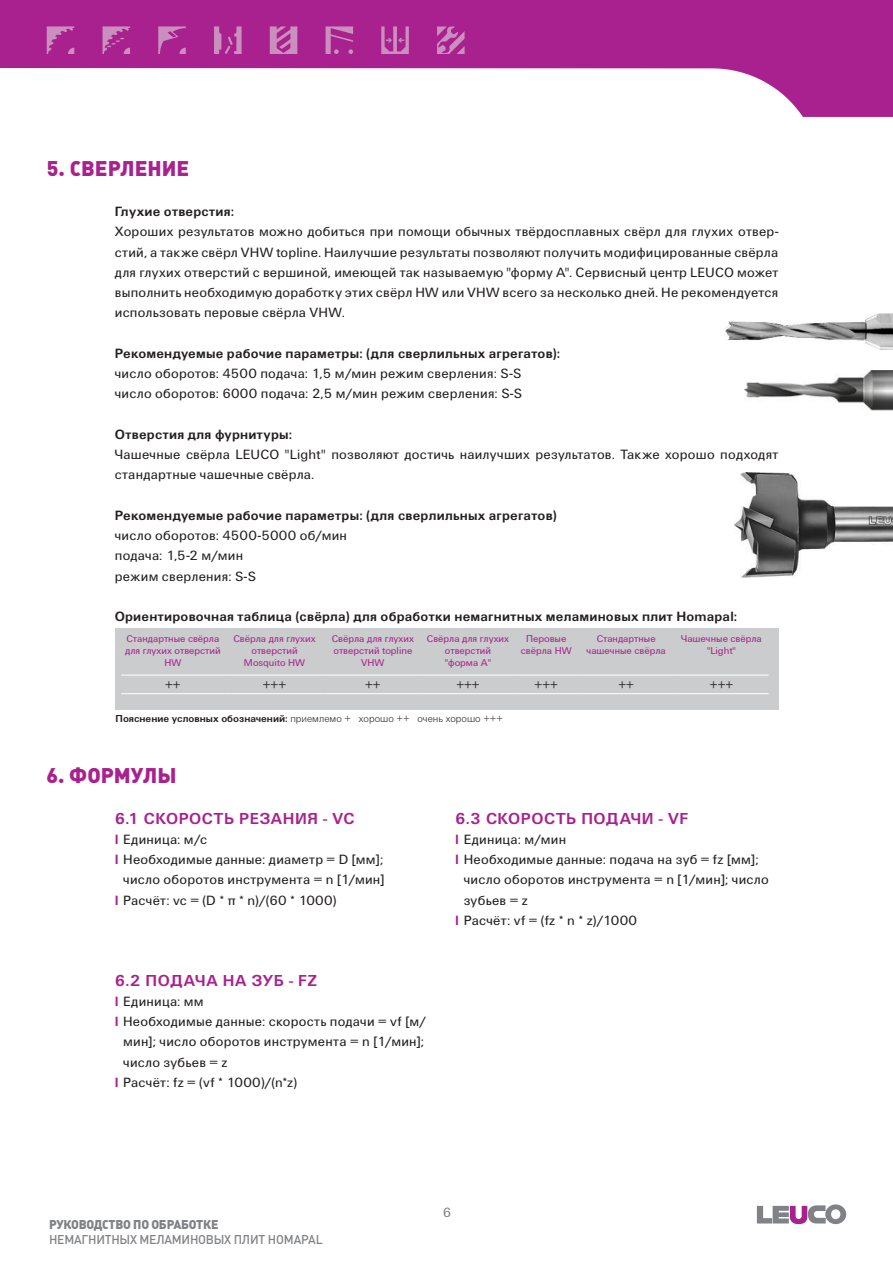
<style>
.page{position:relative;width:893px;height:1263px;background:#fff}
.page>*{position:absolute;margin:0;border:0;box-sizing:border-box;transform-origin:0 0}
.t1{font:900 21px "DIN Pro";color:#a9218e}
.t2{font:700 16.5px "LEUCO UN";letter-spacing:.035em;color:#a9218e}
.t3{font:13.95px/20.2px "LEUCO UN";letter-spacing:.015em;color:#231f20}
.t4{font:700 13.95px "LEUCO UN";letter-spacing:.015em;color:#231f20}
.t5{font:13.95px "LEUCO UN";color:#808285}
.t6{font:500 12.6px "DIN Pro";letter-spacing:-.02em;color:#808285}
.t7{font:900 12.6px "DIN Pro";letter-spacing:-.02em;color:#808285}
.t8{font:12.6px "LEUCO UN CH";color:#231f20}
.t9{font:300 10.5px "LEUCO UN";color:#231f20}
.t10{font:10.2px/12.3px "LEUCO UN CH";color:#a9218e;text-align:center}
.s1{font-weight:700}
.s2{font-weight:700;color:#a9218e}
</style>
<div class="page">
<svg style="left:0;top:0;width:893px;height:117px;fill:#a9218e"></svg>
<svg style="left:326px;top:26px;width:27px;height:28px"></svg>
<svg style="left:214px;top:26px;width:28px;height:28px"></svg>
<svg style="left:47px;top:26px;width:27px;height:28px"></svg>
<svg style="left:103px;top:26px;width:27px;height:28px"></svg>
<svg style="left:437px;top:26px;width:28px;height:28px"></svg>
<svg style="left:158px;top:26px;width:28px;height:28px"></svg>
<svg style="left:270px;top:26px;width:27px;height:28px"></svg>
<svg style="left:381px;top:26px;width:28px;height:28px"></svg>
<svg style="left:757px;top:1204px;width:89px;height:20px"></svg>
<img style="left:734px;top:472px;width:159px;height:106px">
<img style="left:725px;top:313px;width:168px;height:37px">
<img style="left:744px;top:370px;width:149px;height:40px">
<div style="left:115px;top:629px;width:663px;height:81px;background:#cbccce"></div>
<hr style="left:121px;top:675px;width:104px;height:1px;background:#fff">
<hr style="left:225px;top:675px;width:99px;height:1px;background:#fff">
<hr style="left:121px;top:693px;width:104px;height:1px;background:#fff">
<hr style="left:225px;top:693px;width:99px;height:1px;background:#fff">
<hr style="left:324px;top:675px;width:97px;height:1px;background:#fff">
<hr style="left:324px;top:693px;width:97px;height:1px;background:#fff">
<hr style="left:421px;top:675px;width:93px;height:1px;background:#fff">
<hr style="left:514px;top:675px;width:64px;height:1px;background:#fff">
<hr style="left:578px;top:675px;width:96px;height:1px;background:#fff">
<hr style="left:674px;top:675px;width:95px;height:1px;background:#fff">
<hr style="left:421px;top:693px;width:93px;height:1px;background:#fff">
<hr style="left:514px;top:693px;width:64px;height:1px;background:#fff">
<hr style="left:578px;top:693px;width:96px;height:1px;background:#fff">
<hr style="left:674px;top:693px;width:95px;height:1px;background:#fff">
<h1 class="t1" style="left:47px;top:154px;width:144px">5. СВЕРЛЕНИЕ</h1>
<p class="t4" style="left:115px;top:204px;width:121px">Глухие отверстия:</p>
<p class="t3" style="left:115px;top:222px;width:665px;text-align:justify">Хороших результатов можно добиться при помощи обычных твёрдосплавных свёрл для глухих отвер&shy;стий, а также свёрл VHW topline. Наилучшие результаты позволяют получить модифицированные свёрла для глухих отверстий с вершиной, имеющей так называемую "форму A". Сервисный центр LEUCO может выполнить необходимую доработку этих свёрл HW или VHW всего за несколько дней. Не рекомендуется использовать перовые свёрла VHW.</p>
<p class="t4" style="left:115px;top:345px;width:447px">Рекомендуемые рабочие параметры: (для сверлильных агрегатов):</p>
<p class="t3" style="left:115px;top:363px;width:409px">число оборотов: 4500 подача: 1,5 м/мин режим сверления: S-S число оборотов: 6000 подача: 2,5 м/мин режим сверления: S-S</p>
<p class="t4" style="left:115px;top:426px;width:179px">Отверстия для фурнитуры:</p>
<p class="t3" style="left:115px;top:444px;width:665px">Чашечные свёрла LEUCO "Light" позволяют достичь наилучших результатов. Также хорошо подходят стандартные чашечные свёрла.</p>
<p class="t4" style="left:115px;top:507px;width:443px">Рекомендуемые рабочие параметры: (для сверлильных агрегатов)</p>
<p class="t3" style="left:115px;top:525px;width:234px">число оборотов: 4500-5000 об/мин подача: 1,5-2 м/мин<br>режим сверления: S-S</p>
<p class="t4" style="left:115px;top:609px;width:624px">Ориентировочная таблица (свёрла) для обработки немагнитных меламиновых плит Homapal:</p>
<p class="t10" style="left:125px;top:632px;width:97px">Стандартные свёрла для глухих отверстий<br>HW</p>
<p class="t10" style="left:233px;top:632px;width:84px">Свёрла для глухих отверстий<br>Mosquito HW</p>
<p class="t10" style="left:332px;top:632px;width:84px">Свёрла для глухих отверстий topline<br>VHW</p>
<p class="t10" style="left:427px;top:632px;width:84px">Свёрла для глухих отверстий "форма A"</p>
<p class="t10" style="left:521px;top:632px;width:52px">Перовые свёрла HW</p>
<p class="t10" style="left:586px;top:632px;width:81px">Стандартные чашечные свёрла</p>
<p class="t10" style="left:681px;top:632px;width:82px">Чашечные свёрла "Light"</p>
<p class="t8" style="left:165px;top:677px;width:17px">++</p>
<p class="t8" style="left:263px;top:677px;width:25px">+++</p>
<p class="t8" style="left:365px;top:677px;width:17px">++</p>
<p class="t8" style="left:456px;top:677px;width:25px">+++</p>
<p class="t8" style="left:535px;top:677px;width:25px">+++</p>
<p class="t8" style="left:618px;top:677px;width:17px">++</p>
<p class="t8" style="left:710px;top:677px;width:25px">+++</p>
<p class="t9" style="left:116px;top:712px;width:389px"><span class="s1">Пояснение условных обозначений:</span> приемлемо + хорошо ++ очень хорошо +++</p>
<h1 class="t1" style="left:47px;top:761px;width:131px">6. ФОРМУЛЫ</h1>
<p class="t2" style="left:115px;top:809px;width:241px">6.1 СКОРОСТЬ РЕЗАНИЯ - VC</p>
<p class="t3" style="left:115px;top:829px;width:94px"><span class="s2">I</span> Единица: м/с</p>
<p class="t3" style="left:115px;top:849px;width:270px"><span class="s2">I</span> Необходимые данные: диаметр = D [мм];</p>
<p class="t3" style="left:123px;top:870px;width:263px">число оборотов инструмента = n [1/мин]</p>
<p class="t3" style="left:115px;top:890px;width:223px"><span class="s2">I</span> Расчёт: vc = (D * π * n)/(60 * 1000)</p>
<p class="t2" style="left:115px;top:971px;width:204px">6.2 ПОДАЧА НА ЗУБ - FZ</p>
<p class="t3" style="left:115px;top:991px;width:91px"><span class="s2">I</span> Единица: мм</p>
<p class="t3" style="left:115px;top:1011px;width:313px"><span class="s2">I</span> Необходимые данные: скорость подачи = vf [м/</p>
<p class="t3" style="left:123px;top:1032px;width:302px">мин]; число оборотов инструмента = n [1/мин];</p>
<p class="t3" style="left:123px;top:1052px;width:106px">число зубьев = z</p>
<p class="t3" style="left:115px;top:1072px;width:184px"><span class="s2">I</span> Расчёт: fz = (vf * 1000)/(n*z)</p>
<p class="t2" style="left:455px;top:809px;width:235px">6.3 СКОРОСТЬ ПОДАЧИ - VF</p>
<p class="t3" style="left:455px;top:829px;width:112px"><span class="s2">I</span> Единица: м/мин</p>
<p class="t3" style="left:455px;top:849px;width:305px"><span class="s2">I</span> Необходимые данные: подача на зуб = fz [мм];</p>
<p class="t3" style="left:464px;top:870px;width:307px">число оборотов инструмента = n [1/мин]; число</p>
<p class="t3" style="left:464px;top:890px;width:65px">зубьев = z</p>
<p class="t3" style="left:455px;top:910px;width:183px"><span class="s2">I</span> Расчёт: vf = (fz * n * z)/1000</p>
<p class="t7" style="left:49px;top:1215px;width:171px">РУКОВОДСТВО ПО ОБРАБОТКЕ</p>
<p class="t6" style="left:49px;top:1230px;width:275px">НЕМАГНИТНЫХ МЕЛАМИНОВЫХ ПЛИТ HOMAPAL</p>
<p class="t5" style="left:443px;top:1204px;width:10px">6</p>
</div>
